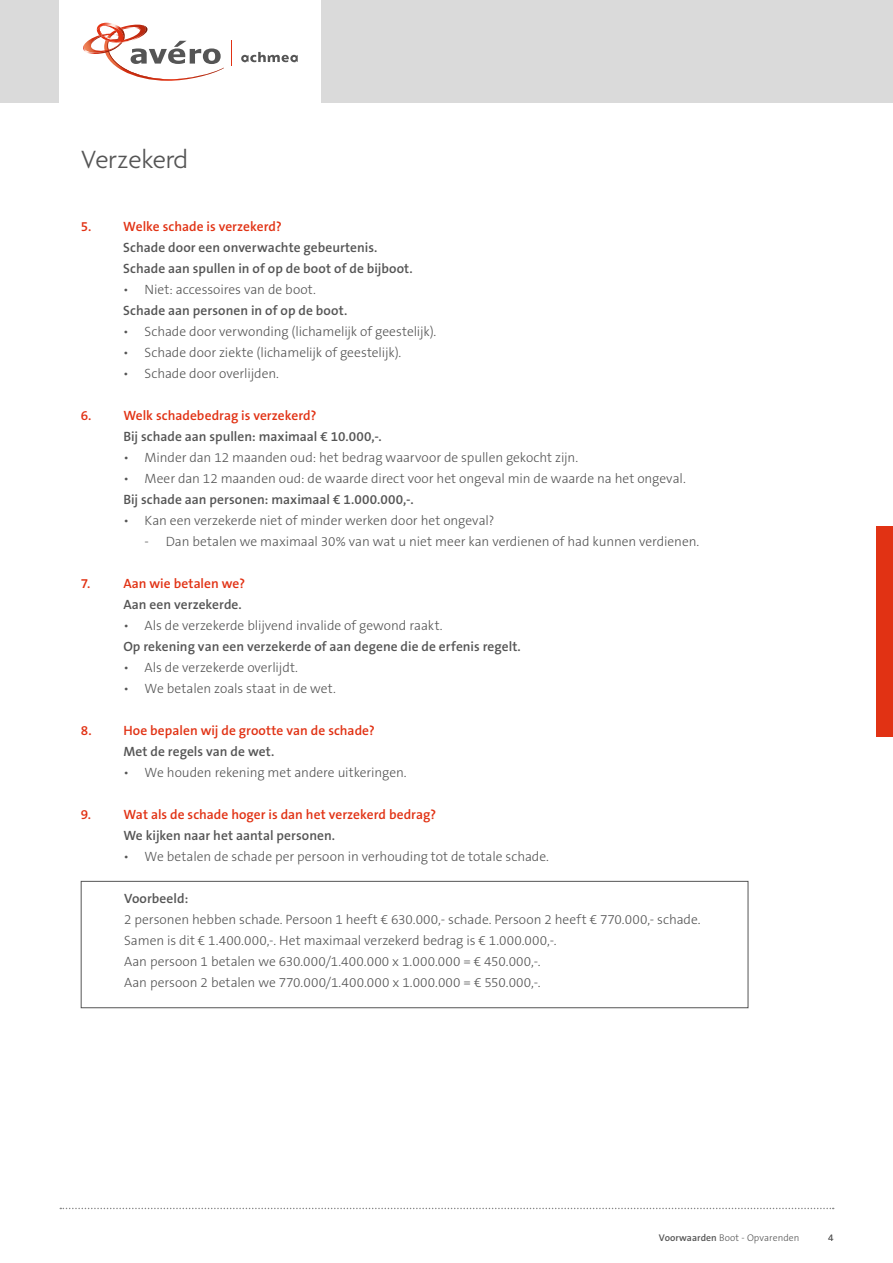
<style>
.page{position:relative;width:893px;height:1263px;background:#fff}
.page>*{position:absolute;margin:0;border:0;box-sizing:border-box;transform-origin:0 0}
.t1{font:300 27px "Agenda";color:#555}
.t2{font:300 13.5px/21px "The Sans B3";color:#555}
.t3{font:600 13.5px/21px "The Sans B6";letter-spacing:.005em;color:#555}
.t4{font:600 13.5px "The Sans B6";letter-spacing:.005em;color:#e13214}
.t5{font:300 9.75px "The Sans B3";letter-spacing:.005em;color:#555}
.s1{font-family:"The Sans B6";font-weight:600}
</style>
<div class="page">
<div style="left:0;top:0;width:893px;height:103px;background:#dadada"></div>
<div style="left:60px;top:0;width:261px;height:103px;background:#fff"></div>
<svg style="left:241px;top:52px;width:57px;height:10px"></svg>
<svg style="left:83px;top:22px;width:141px;height:59px"></svg>
<svg style="left:231px;top:41px;width:1px;height:25px"></svg>
<svg style="left:60px;top:1208px;width:774px;height:1px"></svg>
<div style="left:876px;top:526px;width:17px;height:211px;background:#e13214"></div>
<div style="left:81px;top:881px;width:667px;height:127px;border:1px solid #555"></div>
<h1 class="t1" style="left:81px;top:145px;width:109px">Verzekerd</h1>
<p class="t4" style="left:81px;top:219px;width:202px">5. Welke schade is verzekerd?</p>
<p class="t3" style="left:123px;top:238px;width:291px">Schade door een onverwachte gebeurtenis.<br>Schade aan spullen in of op de boot of de bijboot.</p>
<p class="t2" style="left:123px;top:280px;width:194px">• Niet: accessoires van de boot.</p>
<p class="t3" style="left:123px;top:301px;width:225px">Schade aan personen in of op de boot.</p>
<p class="t2" style="left:123px;top:322px;width:315px">• Schade door verwonding (lichamelijk of geestelijk).</p>
<p class="t2" style="left:123px;top:343px;width:279px">• Schade door ziekte (lichamelijk of geestelijk).</p>
<p class="t2" style="left:123px;top:364px;width:157px">• Schade door overlijden.</p>
<p class="t4" style="left:81px;top:408px;width:237px">6. Welk schadebedrag is verzekerd?</p>
<p class="t3" style="left:123px;top:427px;width:260px">Bij schade aan spullen: maximaal € 10.000,-.</p>
<p class="t2" style="left:123px;top:448px;width:456px">• Minder dan 12 maanden oud: het bedrag waarvoor de spullen gekocht zijn.</p>
<p class="t2" style="left:123px;top:469px;width:564px">• Meer dan 12 maanden oud: de waarde direct voor het ongeval min de waarde na het ongeval.</p>
<p class="t3" style="left:123px;top:490px;width:292px">Bij schade aan personen: maximaal € 1.000.000,-.</p>
<p class="t2" style="left:123px;top:511px;width:373px">• Kan een verzekerde niet of minder werken door het ongeval?</p>
<p class="t2" style="left:145px;top:532px;width:556px">- Dan betalen we maximaal 30% van wat u niet meer kan verdienen of had kunnen verdienen.</p>
<p class="t4" style="left:81px;top:576px;width:11px">7.</p>
<p class="t4" style="left:123px;top:576px;width:123px">Aan wie betalen we?</p>
<p class="t3" style="left:123px;top:595px;width:120px">Aan een verzekerde.</p>
<p class="t2" style="left:123px;top:616px;width:321px">• Als de verzekerde blijvend invalide of gewond raakt.</p>
<p class="t3" style="left:123px;top:637px;width:399px">Op rekening van een verzekerde of aan degene die de erfenis regelt.</p>
<p class="t2" style="left:123px;top:658px;width:176px">• Als de verzekerde overlijdt.</p>
<p class="t2" style="left:123px;top:679px;width:214px">• We betalen zoals staat in de wet.</p>
<p class="t4" style="left:81px;top:723px;width:295px">8. Hoe bepalen wij de grootte van de schade?</p>
<p class="t3" style="left:123px;top:742px;width:152px">Met de regels van de wet.</p>
<p class="t2" style="left:123px;top:763px;width:285px">• We houden rekening met andere uitkeringen.</p>
<p class="t4" style="left:81px;top:808px;width:357px">9. Wat als de schade hoger is dan het verzekerd bedrag?</p>
<p class="t3" style="left:123px;top:826px;width:213px">We kijken naar het aantal personen.</p>
<p class="t2" style="left:123px;top:847px;width:427px">• We betalen de schade per persoon in verhouding tot de totale schade.</p>
<p class="t3" style="left:124px;top:889px;width:66px">Voorbeeld:</p>
<p class="t2" style="left:124px;top:910px;width:578px">2 personen hebben schade. Persoon 1 heeft € 630.000,- schade. Persoon 2 heeft € 770.000,- schade.<br>Samen is dit € 1.400.000,-. Het maximaal verzekerd bedrag is € 1.000.000,-.<br>Aan persoon 1 betalen we 630.000/1.400.000 x 1.000.000 = € 450.000,-.<br>Aan persoon 2 betalen we 770.000/1.400.000 x 1.000.000 = € 550.000,-.</p>
<p class="t5" style="left:659px;top:1233px;width:142px"><span class="s1">Voorwaarden</span> Boot - Opvarenden</p>
<p class="t5" style="left:828px;top:1233px;width:7px">4</p>
</div>
